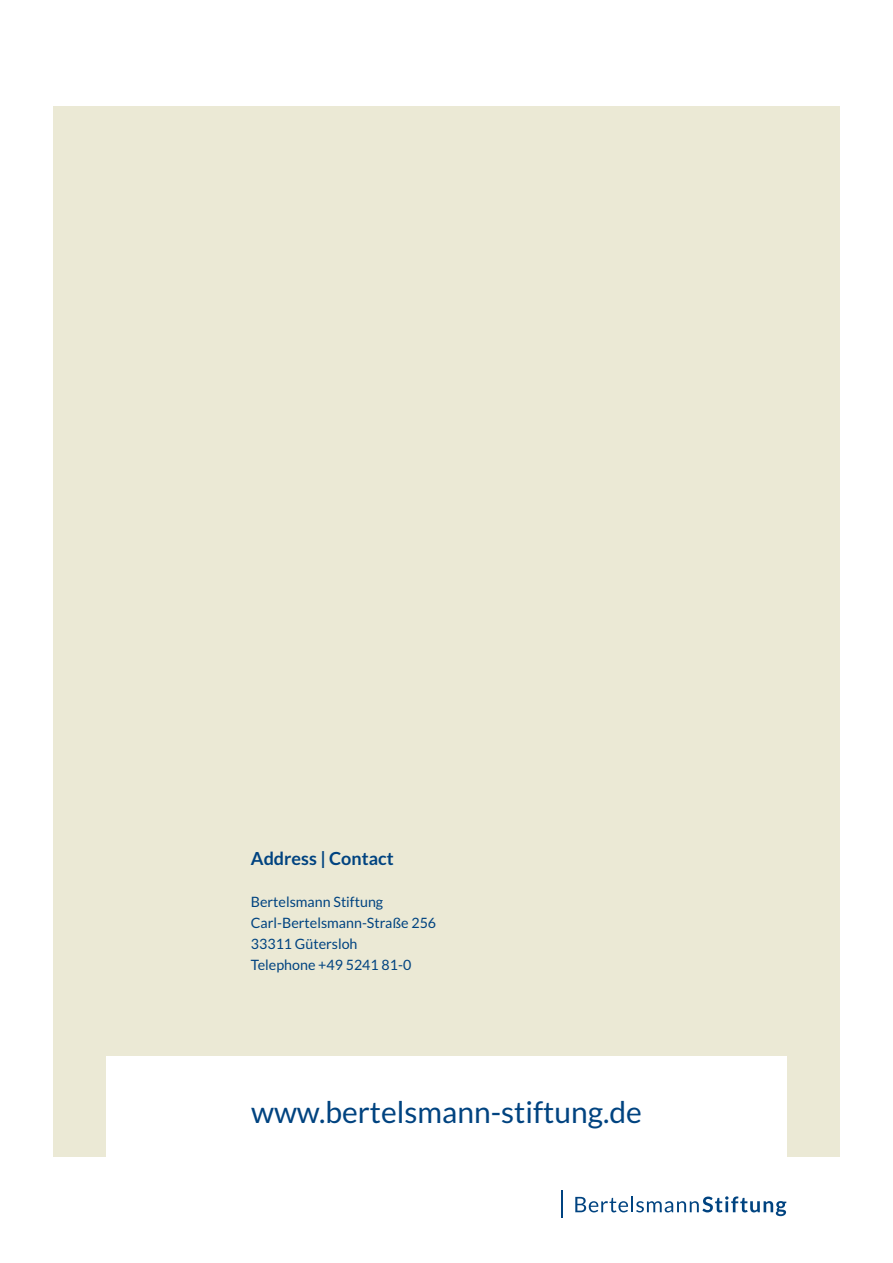
<style>
.page{position:relative;width:893px;height:1263px;background:#fff}
.page>*{position:absolute;margin:0;border:0;box-sizing:border-box;transform-origin:0 0}
.t1{font:30px "Lato";color:#004380}
.t2{font:700 18px "Lato";color:#004380}
.t3{font:14.25px/21px "Lato";color:#004380}
</style>
<div class="page">
<div style="left:53px;top:106px;width:787px;height:1051px;background:#ebe9d5"></div>
<div style="left:106px;top:1057px;width:681px;height:108px;background:#fff"></div>
<svg style="left:575px;top:1196px;width:211px;height:20px"></svg>
<hr style="left:561px;top:1191px;width:2px;height:27px;background:#004380">
<p class="t2" style="left:251px;top:848px;width:144px">Address | Contact</p>
<p class="t3" style="left:251px;top:891px;width:187px">Bertelsmann Stiftung<br>Carl-Bertelsmann-Straße 256<br>33311 Gütersloh<br>Telephone +49 5241 81-0</p>
<h1 class="t1" style="left:251px;top:1096px;width:392px">www.bertelsmann-stiftung.de</h1>
</div>
